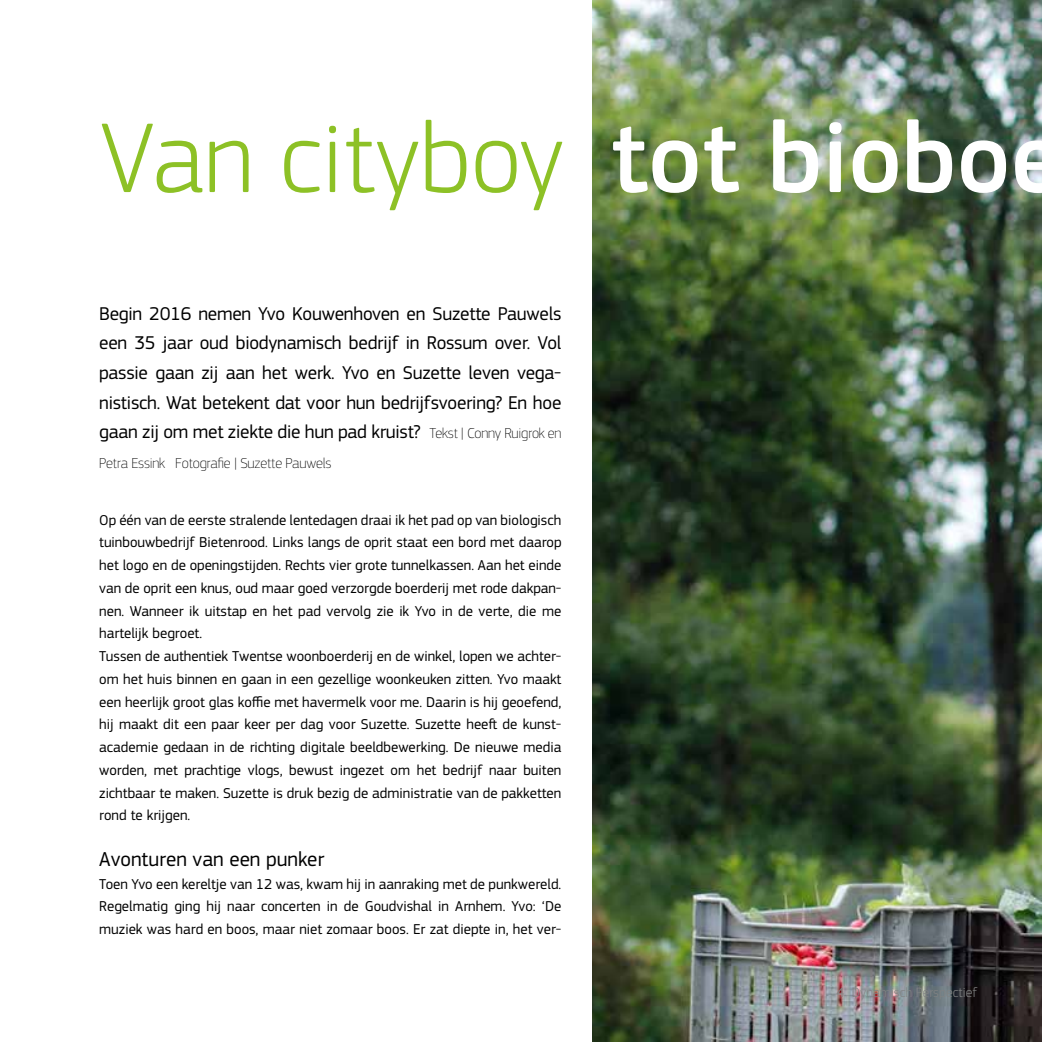
<style>
.page{position:relative;width:1042px;height:1042px;background:#fff}
.page>*{position:absolute;margin:0;border:0;box-sizing:border-box;transform-origin:0 0}
.t1{font:300 103.25px "PF Square Sans Pro";color:#8dc126}
.t2{font:21px "PF Square Sans Pro";color:#000}
.t3{font:19.25px/29.6px "PF Square Sans Pro";letter-spacing:-.01em;color:#000;text-align:justify}
.t4{font:14.88px/22.8px "PF Square Sans Pro";color:#000}
.t5{font:100 14.88px "PF Square Sans Pro";letter-spacing:-.01em;color:#000}
.t6{font:300 14px "PF Square Sans Pro";color:#818383}
.s1{font-weight:500;color:#fff}
.s2{font-weight:100;font-size:14.88px}
.s3{font-weight:400}
</style>
<div class="page">
<img style="left:592px;top:0;width:450px;height:1042px">
<h1 class="t1" style="left:99px;top:98px;width:965px">Van cityboy <span class="s1">tot bioboe</span></h1>
<p class="t3" style="left:99px;top:299px;width:464px">Begin 2016 nemen Yvo Kouwenhoven en Suzette Pauwels een 35 jaar oud biodynamisch bedrijf in Rossum over. Vol passie gaan zij aan het werk. Yvo en Suzette leven vega&shy;nistisch. Wat betekent dat voor hun bedrijfsvoering? En hoe gaan zij om met ziekte die hun pad kruist? <span class="s2">Tekst | Conny Ruigrok en</span></p>
<p class="t5" style="left:99px;top:454px;width:234px">Petra Essink Fotografie | Suzette Pauwels</p>
<p class="t4" style="left:99px;top:508px;width:464px">Op één van de eerste stralende lentedagen draai ik het pad op van biologisch tuinbouwbedrijf Bietenrood. Links langs de oprit staat een bord met daarop het logo en de openingstijden. Rechts vier grote tunnelkassen. Aan het einde van de oprit een knus, oud maar goed verzorgde boerderij met rode dakpan&shy;nen. Wanneer ik uitstap en het pad vervolg zie ik Yvo in de verte, die me hartelijk begroet.<br>Tussen de authentiek Twentse woonboerderij en de winkel, lopen we achter&shy;om het huis binnen en gaan in een gezellige woonkeuken zitten. Yvo maakt een heerlijk groot glas koffie met havermelk voor me. Daarin is hij geoefend, hij maakt dit een paar keer per dag voor Suzette. Suzette heeft de kunst&shy;academie gedaan in de richting digitale beeldbewerking. De nieuwe media worden, met prachtige vlogs, bewust ingezet om het bedrijf naar buiten zichtbaar te maken. Suzette is druk bezig de administratie van de pakketten rond te krijgen.</p>
<h2 class="t2" style="left:99px;top:847px;width:227px">Avonturen van een punker</h2>
<p class="t4" style="left:99px;top:872px;width:464px;text-align:justify">Toen Yvo een kereltje van 12 was, kwam hij in aanraking met de punkwereld.<br>Regelmatig ging hij naar concerten in de Goudvishal in Arnhem. Yvo: ‘De muziek was hard en boos, maar niet zomaar boos. Er zat diepte in, het ver-</p>
<p class="t6" style="left:836px;top:984px;width:142px"><span class="s3">4</span> Dynamisch Perspectief</p>
</div>
